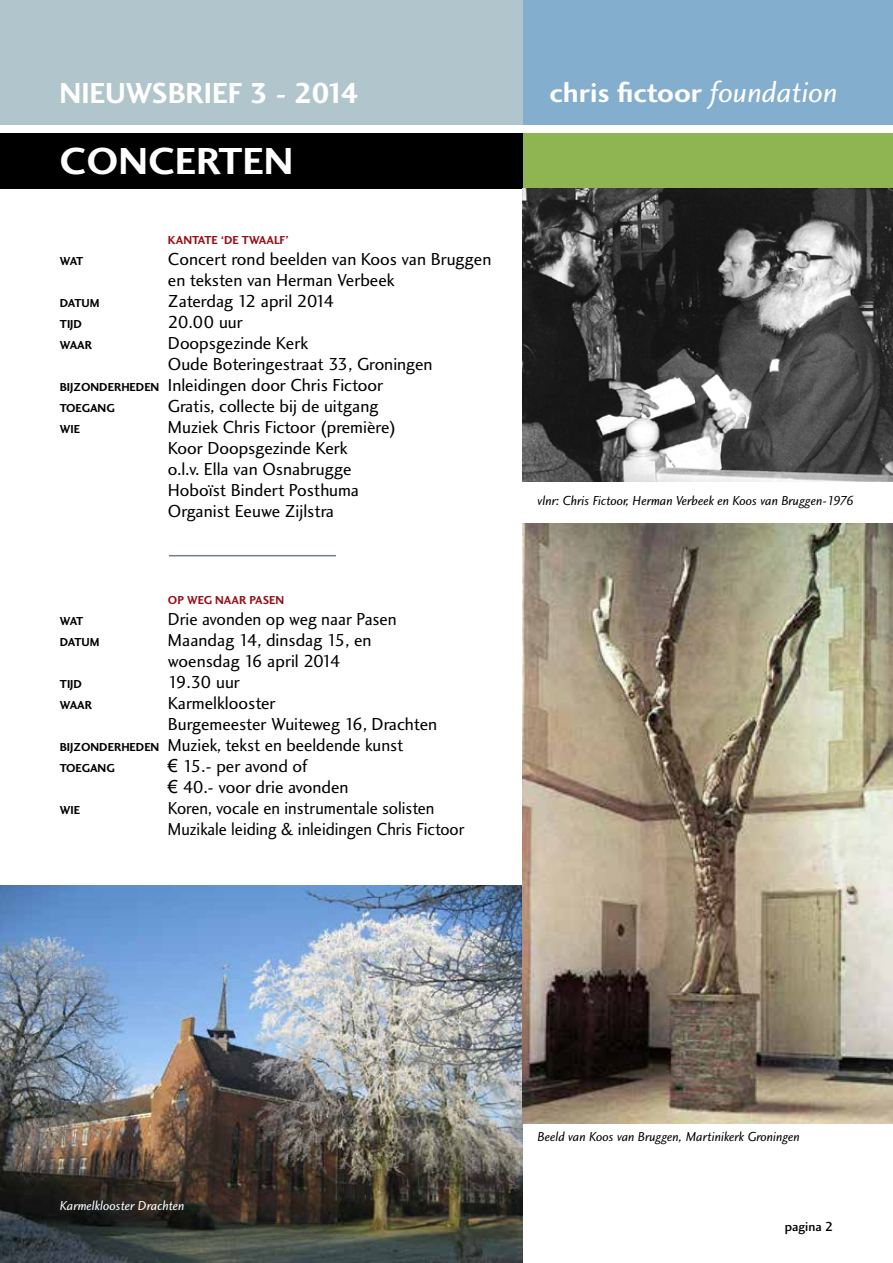
<style>
.page{position:relative;width:893px;height:1263px;background:#fff}
.page>*{position:absolute;margin:0;border:0;box-sizing:border-box;transform-origin:0 0}
.t1{font:39px "Charlotte Sans Bold Plain";color:#fff;scale:1.04 1}
.t2{font:30px "Charlotte Sans Bold Plain";color:#fff}
.t3{font:28.5px "Charlotte Sans Bold Plain";color:#fff;scale:1.04 1}
.t4{font:18px/21px "Charlotte Sans Book Plain";color:#000}
.t5{font:18px/21px "Charlotte Sans Book Plain";color:#000;scale:.95 1}
.t6{font:13.5px "Charlotte Sans Book Italic Plain";color:#000}
.t7{font:13.5px "Charlotte Sans Book Italic Plain";color:#fff}
.t8{font:13.5px "Charlotte Sans Medium Plain";color:#000}
.t9{font:12px "Charlotte Sans Bold Plain";letter-spacing:.09em;color:#000}
.t10{font:12px "Charlotte Sans Bold Plain";letter-spacing:.1em;color:#981018}
.t11{font:12px "Charlotte Sans Bold Plain";letter-spacing:.14em;color:#981018}
.s1{font-family:"Charlotte Sans Book Italic Plain";font-size:30px}
.s2{font-family:"Charlotte Sans Bold Plain";font-size:12px}
.s3{font-family:"Arial"}
</style>
<div class="page">
<img style="left:0;top:886px;width:523px;height:377px">
<div style="left:523px;top:133px;width:370px;height:56px;background:#8eb551"></div>
<div style="left:514px;top:0;width:379px;height:125px;background:#83aece"></div>
<div style="left:0;top:0;width:523px;height:125px;background:#b1c5cd"></div>
<div style="left:0;top:133px;width:523px;height:56px;background:#000"></div>
<hr style="left:169px;top:555px;width:167px;height:1px;background:#728186">
<img style="left:523px;top:189px;width:370px;height:293px">
<img style="left:523px;top:523px;width:370px;height:600px">
<h2 class="t2" style="left:60px;top:75px;width:301px">NIEUWSBRIEF 3 - 2014</h2>
<h3 class="t3" style="left:550px;top:75px;width:278px">CHRIS FICTOOR <span class="s1">foundation</span></h3>
<h1 class="t1" style="left:60px;top:138px;width:226px">CONCERTEN</h1>
<p class="t10" style="left:168px;top:233px;width:122px">KANTATE ‘DE TWAALF ’</p>
<p class="t9" style="left:60px;top:254px;width:25px">WAT</p>
<p class="t4" style="left:168px;top:248px;width:325px">Concert rond beelden van Koos van Bruggen en teksten van Herman Verbeek</p>
<p class="t9" style="left:60px;top:296px;width:24px">DATUM</p>
<p class="t4" style="left:168px;top:290px;width:168px">Zaterdag 12 april 2014</p>
<p class="t9" style="left:60px;top:317px;width:24px">TIJD</p>
<p class="t4" style="left:168px;top:311px;width:76px">20.00 uur</p>
<p class="t9" style="left:60px;top:338px;width:31px">WAAR</p>
<p class="t4" style="left:168px;top:332px;width:142px">Doopsgezinde Kerk</p>
<p class="t4" style="left:168px;top:353px;width:266px">Oude Boteringestraat 33, Groningen</p>
<p class="t4" style="left:60px;top:374px;width:325px"><span class="s2">BIJZONDERHEDEN</span> Inleidingen door Chris Fictoor</p>
<p class="t9" style="left:60px;top:401px;width:56px">TOEGANG</p>
<p class="t4" style="left:168px;top:395px;width:212px">Gratis, collecte bij de uitgang</p>
<p class="t9" style="left:60px;top:422px;width:12px">WIE</p>
<p class="t4" style="left:168px;top:416px;width:230px">Muziek Chris Fictoor (première)<br>Koor Doopsgezinde Kerk<br>o.l.v. Ella van Osnabrugge<br>Hoboïst Bindert Posthuma<br>Organist Eeuwe Zijlstra</p>
<p class="t11" style="left:168px;top:593px;width:103px">OP WEG NAAR PASEN</p>
<p class="t9" style="left:60px;top:614px;width:25px">WAT</p>
<p class="t4" style="left:168px;top:608px;width:230px">Drie avonden op weg naar Pasen</p>
<p class="t9" style="left:60px;top:635px;width:24px">DATUM</p>
<p class="t4" style="left:168px;top:629px;width:205px">Maandag 14, dinsdag 15, en woensdag 16 april 2014</p>
<p class="t9" style="left:60px;top:677px;width:24px">TIJD</p>
<p class="t4" style="left:168px;top:671px;width:73px">19.30 uur</p>
<p class="t9" style="left:60px;top:698px;width:31px">WAAR</p>
<p class="t4" style="left:168px;top:692px;width:109px">Karmelklooster</p>
<p class="t4" style="left:168px;top:713px;width:271px">Burgemeester Wuiteweg 16, Drachten</p>
<p class="t4" style="left:60px;top:734px;width:345px"><span class="s2">BIJZONDERHEDEN</span> Muziek, tekst en beeldende kunst</p>
<p class="t9" style="left:60px;top:761px;width:56px">TOEGANG</p>
<p class="t4" style="left:168px;top:755px;width:182px"><span class="s3">€</span> 15.- per avond of<br><span class="s3">€</span> 40.- voor drie avonden</p>
<p class="t9" style="left:60px;top:803px;width:12px">WIE</p>
<p class="t5" style="left:168px;top:797px;width:314px">Koren, vocale en instrumentale solisten<br>Muzikale leiding &amp; inleidingen Chris Fictoor</p>
<p class="t6" style="left:537px;top:493px;width:318px">vlnr: Chris Fictoor, Herman Verbeek en Koos van Bruggen-1976</p>
<p class="t7" style="left:60px;top:1197px;width:126px">Karmelklooster Drachten</p>
<p class="t6" style="left:538px;top:1129px;width:264px">Beeld van Koos van Bruggen, Martinikerk Groningen</p>
<p class="t8" style="left:785px;top:1218px;width:50px">pagina 2</p>
</div>
